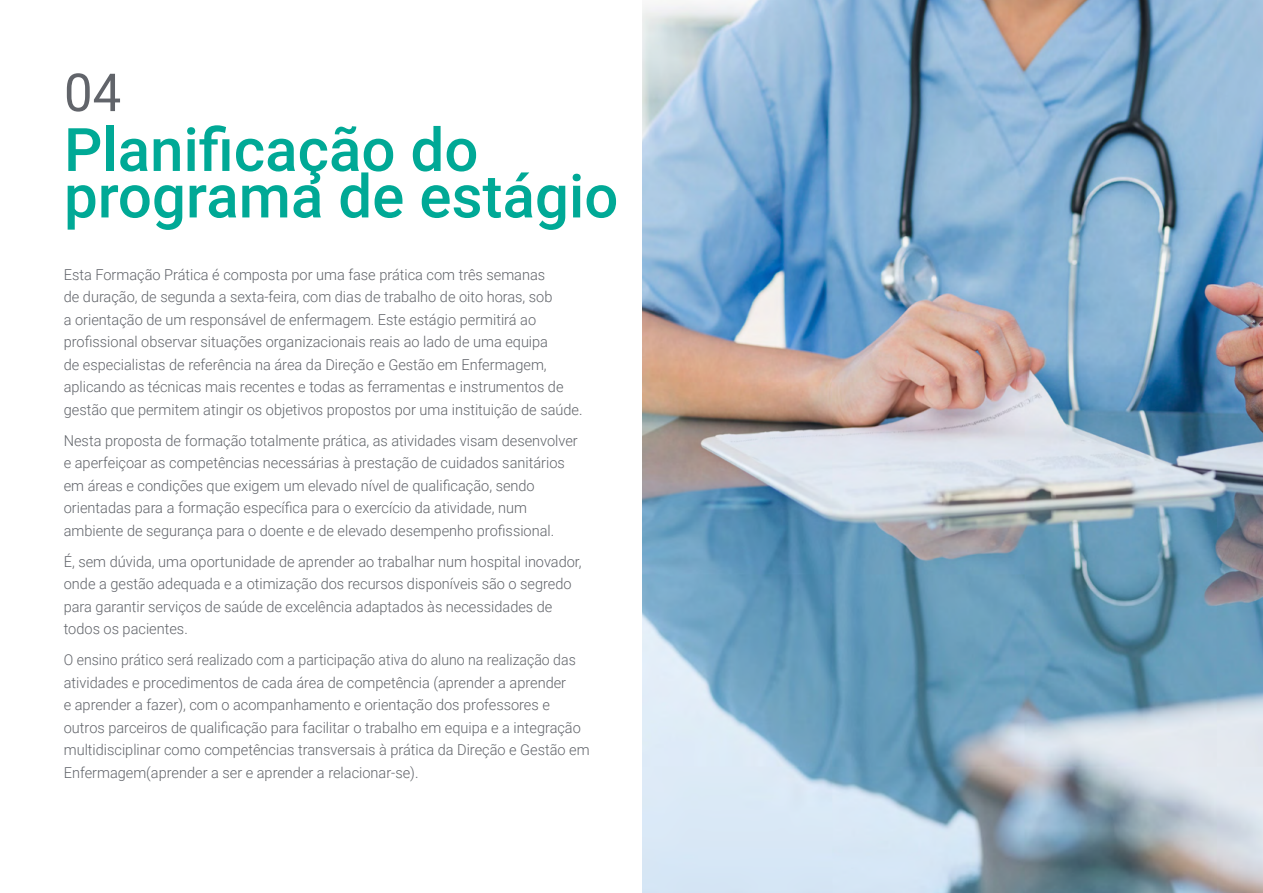
<style>
.page{position:relative;width:1263px;height:893px;background:#fff}
.page>*{position:absolute;margin:0;border:0;box-sizing:border-box;transform-origin:0 0}
.t1{font:500 60px/46.5px "Roboto";color:#00a996}
.t2{font:52.5px "Roboto";color:#61646a}
.t3{font:300 15px/22.5px "Roboto";color:#61646a}
.t4{font:300 15px/22.5px "Roboto";color:#61646a;scale:.94 1}
</style>
<div class="page">
<img style="left:642px;top:0;width:621px;height:893px">
<h2 class="t2" style="left:64px;top:56px;width:59px">04</h2>
<h1 class="t1" style="left:64px;top:124px;width:556px">Planificação do programa de estágio</h1>
<p class="t3" style="left:64px;top:262px;width:520px">Esta Formação Prática é composta por uma fase prática com três semanas<br>de duração, de segunda a sexta-feira, com dias de trabalho de oito horas, sob<br>a orientação de um responsável de enfermagem. Este estágio permitirá ao profissional observar situações organizacionais reais ao lado de uma equipa<br>de especialistas de referência na área da Direção e Gestão em Enfermagem, aplicando as técnicas mais recentes e todas as ferramentas e instrumentos de gestão que permitem atingir os objetivos propostos por uma instituição de saúde.</p>
<p class="t3" style="left:64px;top:428px;width:515px">Nesta proposta de formação totalmente prática, as atividades visam desenvolver e aperfeiçoar as competências necessárias à prestação de cuidados sanitários em áreas e condições que exigem um elevado nível de qualificação, sendo orientadas para a formação específica para o exercício da atividade, num ambiente de segurança para o doente e de elevado desempenho profissional.</p>
<p class="t3" style="left:64px;top:549px;width:519px">É, sem dúvida, uma oportunidade de aprender ao trabalhar num hospital inovador, onde a gestão adequada e a otimização dos recursos disponíveis são o segredo para garantir serviços de saúde de excelência adaptados às necessidades de todos os pacientes.</p>
<p class="t4" style="left:64px;top:648px;width:561px">O ensino prático será realizado com a participação ativa do aluno na realização das atividades e procedimentos de cada área de competência (aprender a aprender<br>e aprender a fazer), com o acompanhamento e orientação dos professores e outros parceiros de qualificação para facilitar o trabalho em equipa e a integração multidisciplinar como competências transversais à prática da Direção e Gestão em Enfermagem(aprender a ser e aprender a relacionar-se).</p>
</div>
